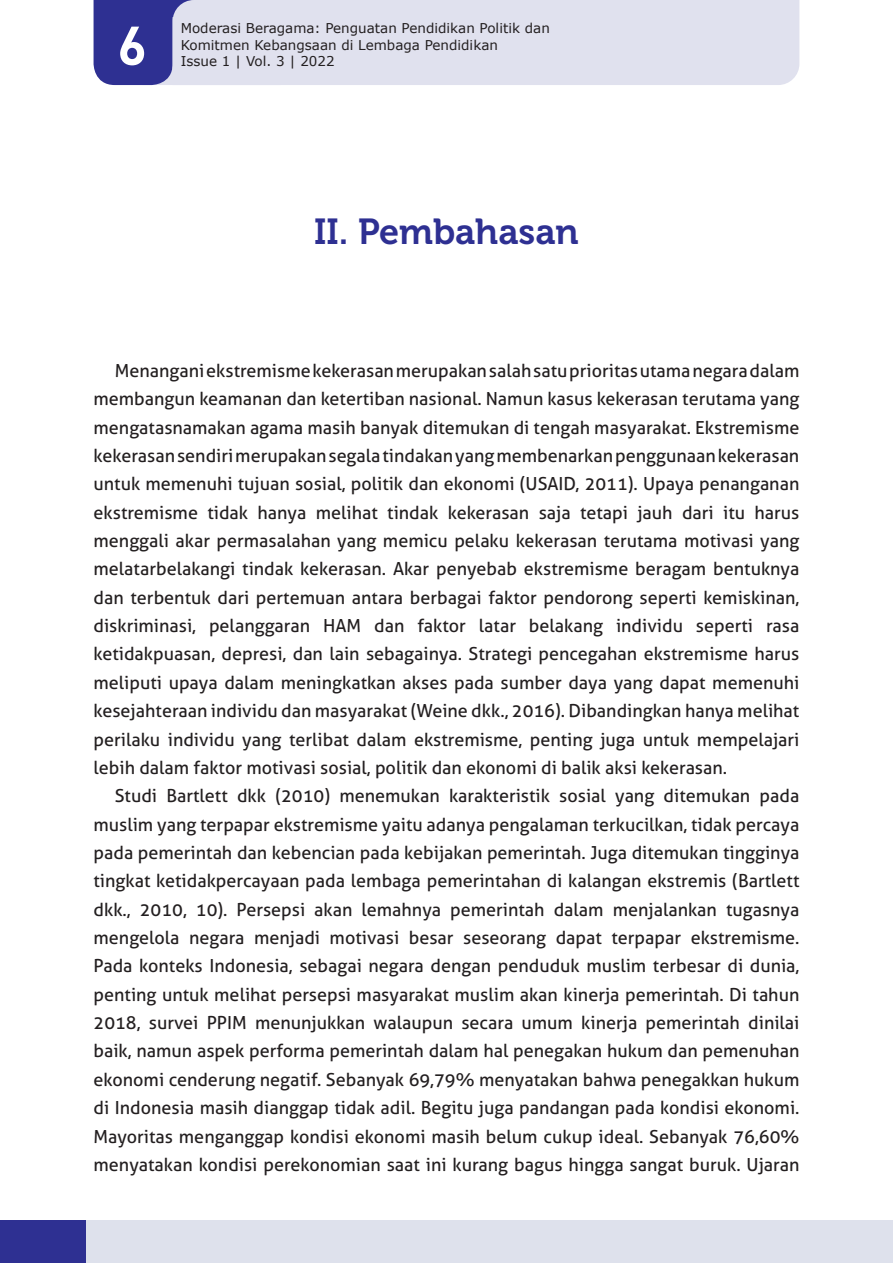
<style>
.page{position:relative;width:893px;height:1263px;background:#fff}
.page>*{position:absolute;margin:0;border:0;box-sizing:border-box;transform-origin:0 0}
.t1{font:700 54px "DINOT";color:#fff}
.JUDUL{font:36px "Museo 700";color:#2e3092}
.ISI{font:18px/28.3px "Aller";color:#231f20;text-align:justify}
.t2{font:13.5px/16.2px "Verdana";color:#231f20}
</style>
<div class="page">
<div style="left:94px;top:0;width:79px;height:85px;background:#2e3092"></div>
<div style="left:143px;top:0;width:137px;height:17px;background:#2e3092"></div>
<div style="left:173px;top:0;width:626px;height:85px;background:#e0e1ee"></div>
<div style="left:0;top:1220px;width:893px;height:43px;background:#dee1ec"></div>
<div style="left:0;top:1220px;width:85px;height:43px;background:#2e3092"></div>
<h1 class="t1" style="left:118px;top:9px;width:31px">6</h1>
<p class="t2" style="left:181px;top:20px;width:371px">Moderasi Beragama: Penguatan Pendidikan Politik dan<br>Komitmen Kebangsaan di Lembaga Pendidikan<br>Issue 1 | Vol. 3 | 2022</p>
<p class="JUDUL" style="left:314px;top:211px;width:266px">II. Pembahasan</p>
<p class="ISI" style="left:94px;top:356px;width:707px;text-indent:21px">Menangani ekstremisme kekerasan merupakan salah satu prioritas utama negara dalam membangun keamanan dan ketertiban nasional. Namun kasus kekerasan terutama yang mengatasnamakan agama masih banyak ditemukan di tengah masyarakat. Ekstremisme kekerasan sendiri merupakan segala tindakan yang membenarkan penggunaan kekerasan untuk memenuhi tujuan sosial, politik dan ekonomi (USAID, 2011). Upaya penanganan ekstremisme tidak hanya melihat tindak kekerasan saja tetapi jauh dari itu harus menggali akar permasalahan yang memicu pelaku kekerasan terutama motivasi yang melatarbelakangi tindak kekerasan. Akar penyebab ekstremisme beragam bentuknya dan terbentuk dari pertemuan antara berbagai faktor pendorong seperti kemiskinan, diskriminasi, pelanggaran HAM dan faktor latar belakang individu seperti rasa ketidakpuasan, depresi, dan lain sebagainya. Strategi pencegahan ekstremisme harus meliputi upaya dalam meningkatkan akses pada sumber daya yang dapat memenuhi kesejahteraan individu dan masyarakat (Weine dkk., 2016). Dibandingkan hanya melihat perilaku individu yang terlibat dalam ekstremisme, penting juga untuk mempelajari lebih dalam faktor motivasi sosial, politik dan ekonomi di balik aksi kekerasan.</p>
<p class="ISI" style="left:94px;top:782px;width:707px;text-indent:21px">Studi Bartlett dkk (2010) menemukan karakteristik sosial yang ditemukan pada muslim yang terpapar ekstremisme yaitu adanya pengalaman terkucilkan, tidak percaya pada pemerintah dan kebencian pada kebijakan pemerintah. Juga ditemukan tingginya tingkat ketidakpercayaan pada lembaga pemerintahan di kalangan ekstremis (Bartlett dkk., 2010, 10). Persepsi akan lemahnya pemerintah dalam menjalankan tugasnya mengelola negara menjadi motivasi besar seseorang dapat terpapar ekstremisme.<br>Pada konteks Indonesia, sebagai negara dengan penduduk muslim terbesar di dunia, penting untuk melihat persepsi masyarakat muslim akan kinerja pemerintah. Di tahun 2018, survei PPIM menunjukkan walaupun secara umum kinerja pemerintah dinilai baik, namun aspek performa pemerintah dalam hal penegakan hukum dan pemenuhan ekonomi cenderung negatif. Sebanyak 69,79% menyatakan bahwa penegakkan hukum di Indonesia masih dianggap tidak adil. Begitu juga pandangan pada kondisi ekonomi.<br>Mayoritas menganggap kondisi ekonomi masih belum cukup ideal. Sebanyak 76,60% menyatakan kondisi perekonomian saat ini kurang bagus hingga sangat buruk. Ujaran</p>
</div>
